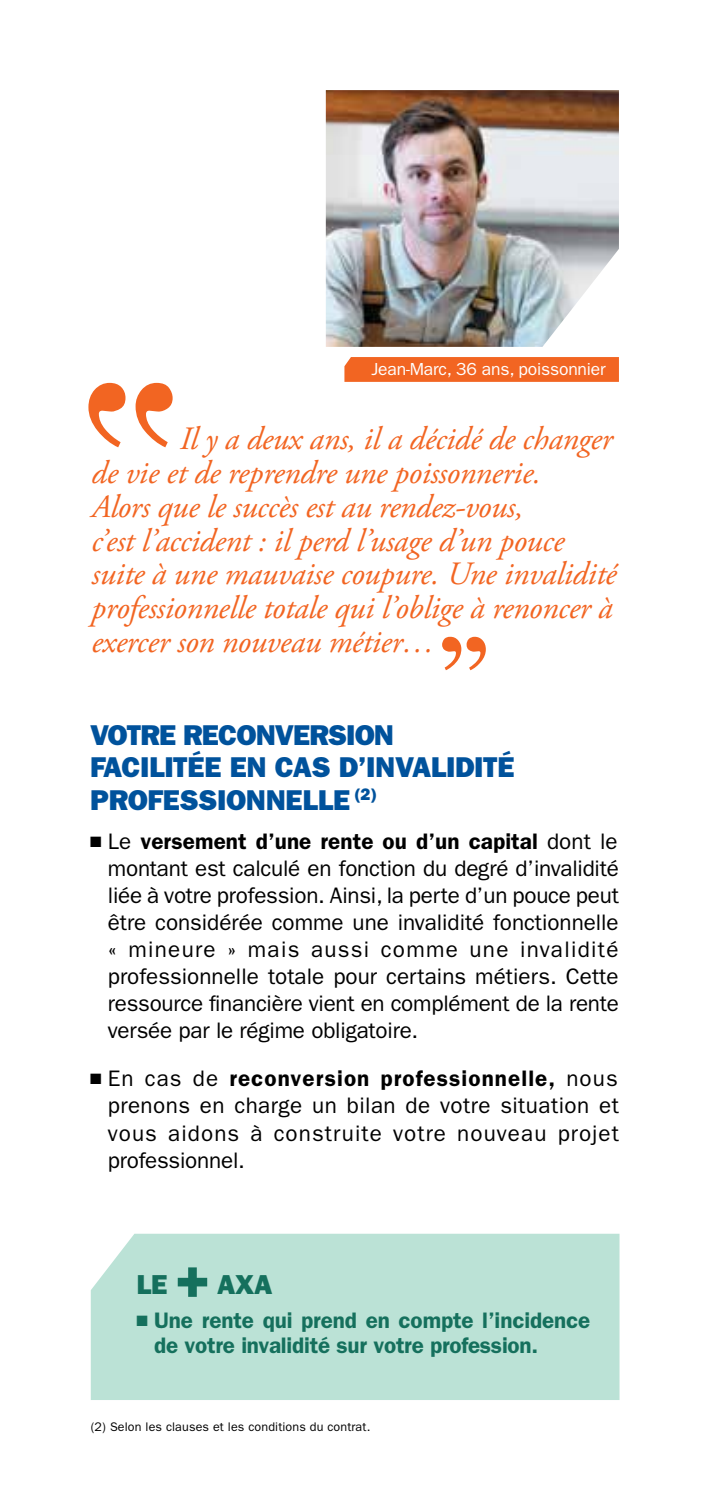
<style>
.page{position:relative;width:709px;height:1489px;background:#fff}
.page>*{position:absolute;margin:0;border:0;box-sizing:border-box;transform-origin:0 0}
.t1{font:italic 32.5px/33.8px "Adobe Garamond Pro";letter-spacing:-.01em;color:#f26522}
.t2{font:28.75px/32.5px "ITC Franklin Gothic Std Hvy";letter-spacing:-.01em;color:#00529c}
.t3{font:27.5px "ITC Franklin Gothic Std Hvy";color:#15705d}
.t4{font:22.5px/27px "ITC Franklin Gothic Std";letter-spacing:-.01em;color:#000;text-align:justify}
.t5{font:600 22.5px/25px "ITC Franklin Gothic Std";letter-spacing:-.01em;color:#15705d}
.t6{font:17.5px "ITC Franklin Gothic Std";letter-spacing:-.01em;color:#fff}
.t7{font:12.5px "ITC Franklin Gothic Std";letter-spacing:.01em;color:#000}
.s1{font-weight:600}
.s2{font-size:57.5px}
</style>
<div class="page">
<div style="left:91px;top:1233px;width:528px;height:166px;background:#bbe2d6"></div>
<svg style="left:88px;top:383px;width:85px;height:64px"></svg>
<svg style="left:442px;top:636px;width:44px;height:34px"></svg>
<svg style="left:344px;top:357px;width:275px;height:25px;background:#f26624"></svg>
<img style="left:326px;top:90px;width:293px;height:257px">
<p class="t6" style="left:371px;top:359px;width:236px">Jean-Marc, 36 ans, poissonnier</p>
<p class="t1" style="left:92px;top:423px;width:526px;text-indent:88px">Il y a deux ans, il a décidé de changer de vie et de reprendre une poissonnerie.<br>Alors que le succès est au rendez-vous,<br>c’est l’accident : il perd l’usage d’un pouce suite à une mauvaise coupure. Une invalidité professionnelle totale qui l’oblige à renoncer à exercer son nouveau métier…</p>
<p class="t2" style="left:90px;top:718px;width:426px">VOTRE RECONVERSION<br>FACILITÉE EN CAS D’INVALIDITÉ<br>PROFESSIONNELLE <sup>(2)</sup></p>
<p class="t4" style="left:108px;top:828px;width:512px;text-indent:-18px">■ Le <span class="s1">versement d’une rente ou d’un capital</span> dont le montant est calculé en fonction du degré d’invalidité liée à votre profession. Ainsi, la perte d’un pouce peut être considérée comme une invalidité fonctionnelle « mineure » mais aussi comme une invalidité professionnelle totale pour certains métiers. Cette ressource financière vient en complément de la rente versée par le régime obligatoire.</p>
<p class="t4" style="left:108px;top:1065px;width:512px;text-indent:-18px">■ En cas de <span class="s1">reconversion professionnelle,</span> nous prenons en charge un bilan de votre situation et vous aidons à construite votre nouveau projet professionnel.</p>
<p class="t3" style="left:136px;top:1267px;width:137px">LE <span class="s2">+</span> AXA</p>
<p class="t5" style="left:154px;top:1307px;width:437px;text-indent:-18px">■ Une rente qui prend en compte l’incidence de votre invalidité sur votre profession.</p>
<p class="t7" style="left:91px;top:1418px;width:281px">(2) Selon les clauses et les conditions du contrat.</p>
</div>
